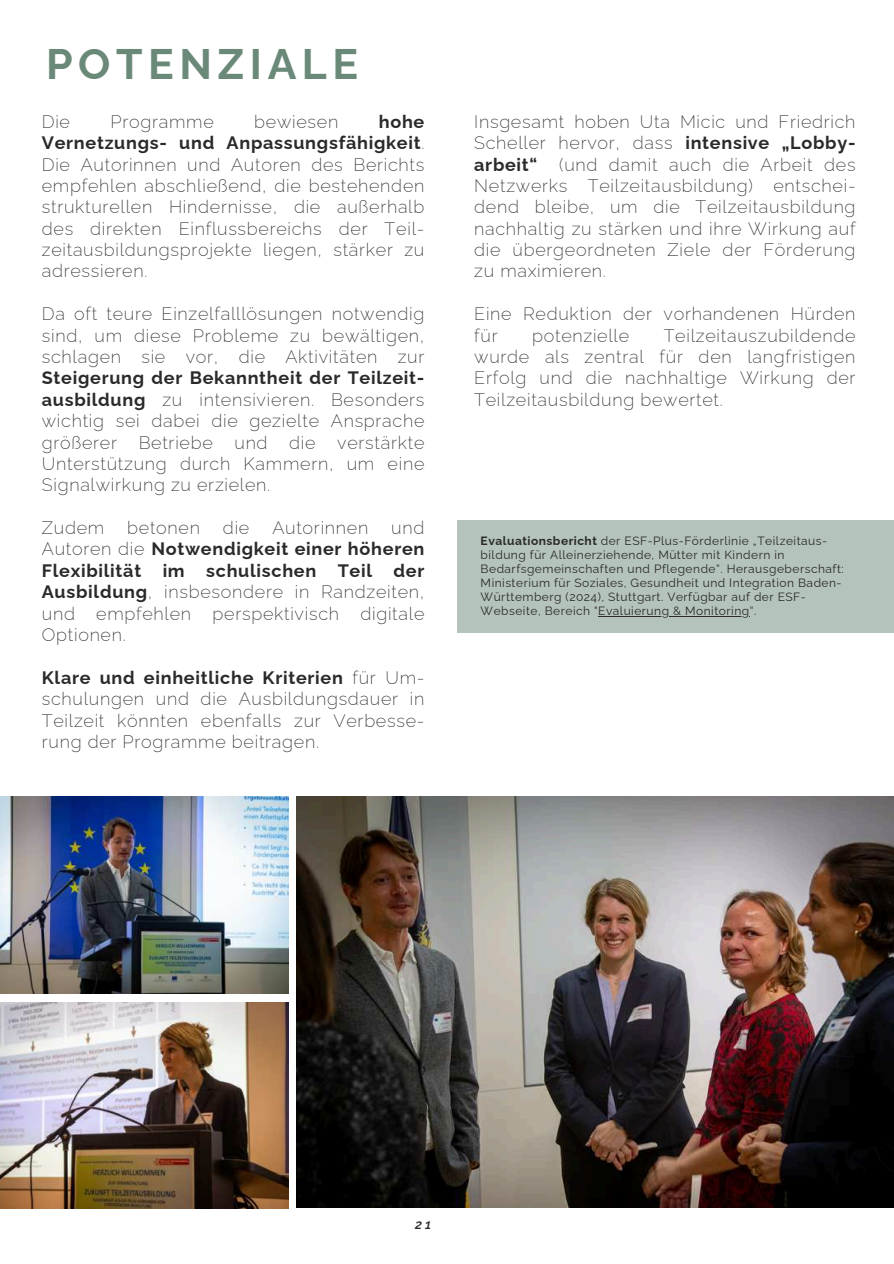
<style>
.page{position:relative;width:894px;height:1264px;background:#fff}
.page>*{position:absolute;margin:0;border:0;box-sizing:border-box;transform-origin:0 0}
.t1{font:700 42.75px "Raleway";letter-spacing:.13em;color:#6b8978}
.t2{font:200 18px/21.3px "Raleway";letter-spacing:.04em;color:#2a2a2a;text-align:justify}
.t3{font:italic 600 13.2px "Raleway";color:#2a2a2a}
.t4{font:12px/14px "Raleway";letter-spacing:.04em;color:#2a2a2a}
.s1{font-weight:700}
</style>
<div class="page">
<img style="left:296px;top:797px;width:597px;height:410px">
<img style="left:0;top:797px;width:289px;height:196px">
<img style="left:0;top:1002px;width:288px;height:206px">
<div style="left:457px;top:520px;width:436px;height:112px;background:#b5c4bb"></div>
<hr style="left:598px;top:616px;width:151px;height:1px;background:#2a2a2a">
<h1 class="t1" style="left:46px;top:29px;width:313px">POTENZIALE</h1>
<p class="t2" style="left:42px;top:109px;width:384px;text-indent:337px"><span class="s1">hohe Vernetzungs- und Anpassungsfähigkeit</span>.<br>Die Autorinnen und Autoren des Berichts empfehlen abschließend, die bestehenden strukturellen Hindernisse, die außerhalb des direkten Einflussbereichs der Teil&shy;zeitausbildungsprojekte liegen, stärker zu adressieren.</p>
<p class="t2" style="left:42px;top:301px;width:384px">Da oft teure Einzelfalllösungen notwendig sind, um diese Probleme zu bewältigen, schlagen sie vor, die Aktivitäten zur</p>
<p class="t2" style="left:42px;top:365px;width:384px"><span class="s1">Steigerung der Bekanntheit der Teilzeit&shy;ausbildung</span> zu intensivieren. Besonders wichtig sei dabei die gezielte Ansprache größerer Betriebe und die verstärkte Unterstützung durch Kammern, um eine Signalwirkung zu erzielen.</p>
<p class="t2" style="left:42px;top:515px;width:64px">Zudem</p>
<p class="t2" style="left:127px;top:515px;width:74px">betonen</p>
<p class="t2" style="left:223px;top:515px;width:28px">die</p>
<p class="t2" style="left:272px;top:515px;width:97px">Autorinnen</p>
<p class="t2" style="left:42px;top:109px;width:30px">Die</p>
<p class="t2" style="left:110px;top:109px;width:105px">Programme</p>
<p class="t2" style="left:254px;top:109px;width:85px">bewiesen</p>
<p class="t2" style="left:42px;top:515px;width:384px;text-indent:349px">und Autoren die <span class="s1">Notwendigkeit einer höheren Flexibilität im schulischen Teil der Ausbildung</span>, insbesondere in Randzeiten, und empfehlen perspektivisch digitale Optionen.</p>
<p class="t2" style="left:42px;top:664px;width:384px"><span class="s1">Klare und einheitliche Kriterien</span> für Um&shy;schulungen und die Ausbildungsdauer in Teilzeit könnten ebenfalls zur Verbesse&shy;rung der Programme beitragen.</p>
<p class="t2" style="left:474px;top:109px;width:383px">Insgesamt hoben Uta Micic und Friedrich Scheller hervor, dass <span class="s1">intensive „Lobby&shy;arbeit“</span> (und damit auch die Arbeit des Netzwerks Teilzeitausbildung) entschei&shy;dend bleibe, um die Teilzeitausbildung nachhaltig zu stärken und ihre Wirkung auf die übergeordneten Ziele der Förderung zu maximieren.</p>
<p class="t2" style="left:474px;top:301px;width:383px">Eine Reduktion der vorhandenen Hürden für</p>
<p class="t2" style="left:474px;top:322px;width:383px;text-indent:189px">Teilzeitauszubildende wurde als zentral für den langfristigen Erfolg und die nachhaltige Wirkung der Teilzeitausbildung bewertet.</p>
<p class="t2" style="left:532px;top:322px;width:99px">potenzielle</p>
<p class="t4" style="left:480px;top:532px;width:364px"><span class="s1">Evaluationsbericht</span> der ESF-Plus-Förderlinie „Teilzeitaus&shy;bildung für Alleinerziehende, Mütter mit Kindern in Bedarfsgemeinschaften und Pflegende“. Herausgeberschaft:<br>Ministerium für Soziales, Gesundheit und Integration Baden-Württemberg (2024), Stuttgart. Verfügbar auf der ESF-Webseite, Bereich "Evaluierung &amp; Monitoring“.</p>
<p class="t3" style="left:415px;top:1213px;width:18px">21</p>
</div>
